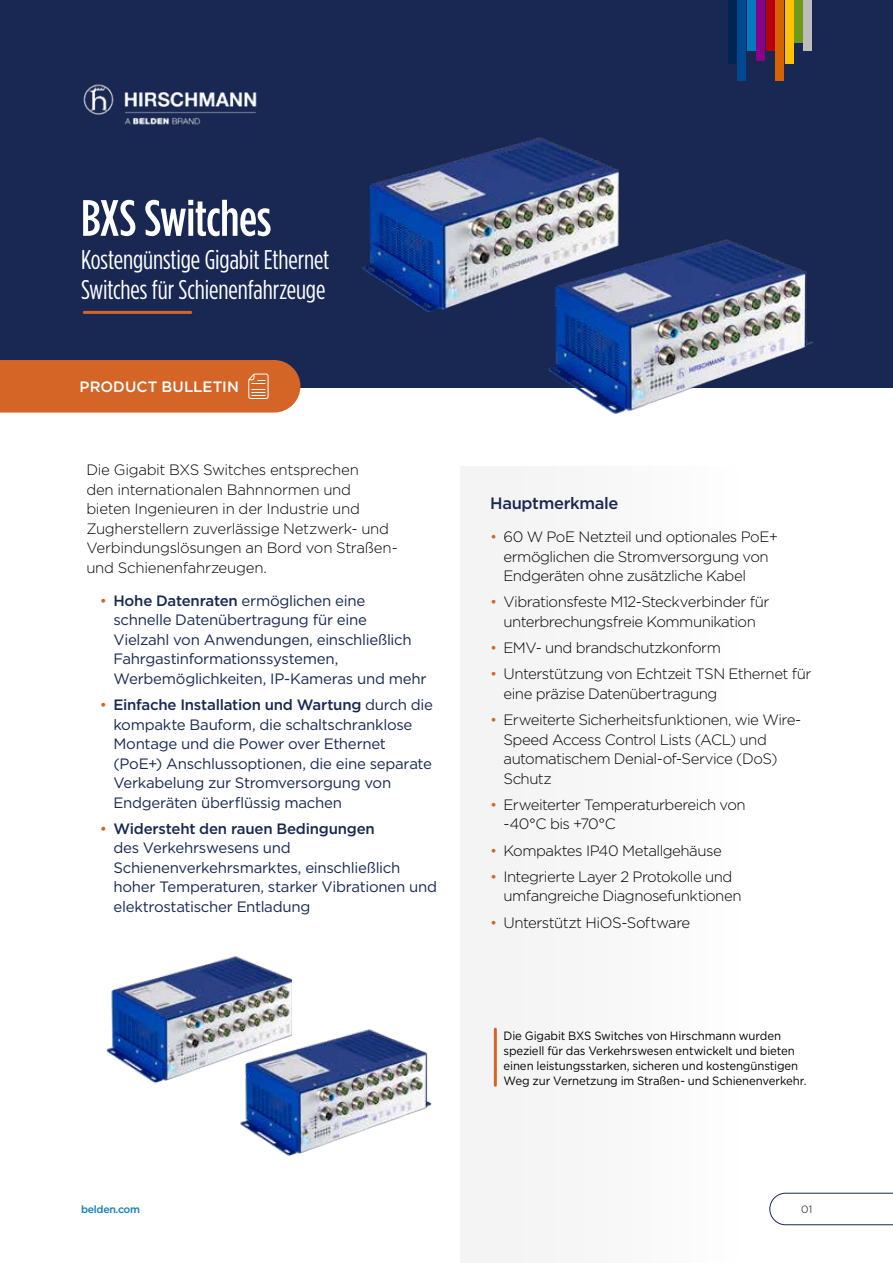
<style>
.page{position:relative;width:893px;height:1263px;background:#fff}
.page>*{position:absolute;margin:0;border:0;box-sizing:border-box;transform-origin:0 0}
.t1{font:500 51px "Gotham Condensed";letter-spacing:-.01em;color:#fff}
.t2{font:27px/30px "Gotham Condensed";letter-spacing:-.005em;color:#fff}
.t3{font:500 16.5px "Gotham";letter-spacing:-.02em;color:#182853}
.t4{font:300 15px/19.5px "Gotham";letter-spacing:-.03em;color:#000}
.t5{font:15px/19.5px "Gotham";letter-spacing:-.02em;color:#182853}
.t6{font:500 15px "Gotham";letter-spacing:.005em;color:#fff}
.t7{font:12px/15px "Gotham";letter-spacing:-.01em;color:#000;scale:.95 1}
.t8{font:500 10.5px "Gotham";letter-spacing:-.025em;color:#0b7dbb}
.t9{font:300 10.5px "Gotham";color:#000}
.s1{color:#d56427}
.s2{font-weight:500}
</style>
<div class="page">
<div style="left:0;top:0;width:893px;height:387px;background:#182853"></div>
<img style="left:362px;top:137px;width:256px;height:175px">
<img style="left:529px;top:216px;width:314px;height:198px">
<img style="left:106px;top:956px;width:186px;height:128px">
<img style="left:227px;top:1013px;width:205px;height:144px">
<div style="left:460px;top:466px;width:278px;height:797px;background:#f4f4f4"></div>
<hr style="left:494px;top:1029px;width:3px;height:56px;background:#d56427">
<hr style="left:84px;top:311px;width:107px;height:3px;background:#d56427">
<svg style="left:769px;top:1193px;width:124px;height:32px"></svg>
<img style="left:83px;top:84px;width:174px;height:41px">
<div style="left:0;top:360px;width:300px;height:52px;background:#d56427"></div>
<div style="left:766px;top:0;width:8px;height:51px;background:#b7000e"></div>
<div style="left:775px;top:0;width:9px;height:81px;background:#d66300"></div>
<div style="left:794px;top:0;width:8px;height:43px;background:#6e9a1c"></div>
<div style="left:757px;top:0;width:8px;height:61px;background:#890089"></div>
<div style="left:738px;top:0;width:8px;height:81px;background:#004990"></div>
<div style="left:785px;top:0;width:8px;height:64px;background:#ffc107"></div>
<div style="left:804px;top:0;width:8px;height:51px;background:#bdbdbd"></div>
<div style="left:747px;top:0;width:8px;height:51px;background:#007cbe"></div>
<div style="left:728px;top:0;width:8px;height:64px;background:#002554"></div>
<h1 class="t1" style="left:81px;top:188px;width:192px">BXS Switches</h1>
<h2 class="t2" style="left:81px;top:244px;width:250px">Kostengünstige Gigabit Ethernet<br>Switches für Schienenfahrzeuge</h2>
<p class="t6" style="left:80px;top:377px;width:161px">PRODUCT BULLETIN</p>
<p class="t4" style="left:86px;top:460px;width:313px">Die Gigabit BXS Switches entsprechen<br>den internationalen Bahnnormen und bieten Ingenieuren in der Industrie und Zugherstellern zuverlässige Netzwerk- und Verbindungslösungen an Bord von Straßen&shy;und Schienenfahrzeugen.</p>
<p class="t5" style="left:113px;top:590px;width:315px;text-indent:-14px"><span class="s1">•</span> <span class="s2">Hohe Datenraten</span> ermöglichen eine schnelle Datenübertragung für eine Vielzahl von Anwendungen, einschließlich Fahrgastinformationssystemen, Werbemöglichkeiten, IP-Kameras und mehr</p>
<p class="t5" style="left:113px;top:695px;width:321px;text-indent:-14px"><span class="s1">•</span> <span class="s2">Einfache Installation und Wartung</span> durch die kompakte Bauform, die schaltschranklose Montage und die Power over Ethernet (PoE+) Anschlussoptionen, die eine separate Verkabelung zur Stromversorgung von Endgeräten überflüssig machen</p>
<p class="t5" style="left:113px;top:818px;width:325px;text-indent:-14px"><span class="s1">•</span> <span class="s2">Widersteht den rauen Bedingungen<br></span>des Verkehrswesens und Schienenverkehrsmarktes, einschließlich hoher Temperaturen, starker Vibrationen und elektrostatischer Entladung</p>
<p class="t8" style="left:81px;top:1202px;width:61px">belden.com</p>
<p class="t3" style="left:490px;top:492px;width:130px">Hauptmerkmale</p>
<p class="t4" style="left:503px;top:526px;width:276px;text-indent:-14px"><span class="s1">•</span> 60 W PoE Netzteil und optionales PoE+ ermöglichen die Stromversorgung von<br>Endgeräten ohne zusätzliche Kabel</p>
<p class="t4" style="left:490px;top:592px;width:281px;text-align:center"><span class="s1">•</span> Vibrationsfeste M12-Steckverbinder für unterbrechungsfreie Kommunikation</p>
<p class="t4" style="left:490px;top:637px;width:232px"><span class="s1">•</span> EMV- und brandschutzkonform</p>
<p class="t4" style="left:503px;top:664px;width:310px;text-indent:-14px"><span class="s1">•</span> Unterstützung von Echtzeit TSN Ethernet für eine präzise Datenübertragung</p>
<p class="t4" style="left:503px;top:709px;width:299px;text-indent:-14px"><span class="s1">•</span> Erweiterte Sicherheitsfunktionen, wie Wire-Speed Access Control Lists (ACL) und automatischem Denial-of-Service (DoS)<br>Schutz</p>
<p class="t4" style="left:503px;top:794px;width:244px;text-indent:-14px"><span class="s1">•</span> Erweiterter Temperaturbereich von -40°C bis +70°C</p>
<p class="t4" style="left:490px;top:840px;width:233px"><span class="s1">•</span> Kompaktes IP40 Metallgehäuse</p>
<p class="t4" style="left:503px;top:866px;width:240px;text-indent:-14px"><span class="s1">•</span> Integrierte Layer 2 Protokolle und umfangreiche Diagnosefunktionen</p>
<p class="t4" style="left:490px;top:912px;width:202px"><span class="s1">•</span> Unterstützt HiOS-Software</p>
<p class="t7" style="left:503px;top:1028px;width:320px">Die Gigabit BXS Switches von Hirschmann wurden speziell für das Verkehrswesen entwickelt und bieten einen leistungsstarken, sicheren und kostengünstigen Weg zur Vernetzung im Straßen- und Schienenverkehr.</p>
<p class="t9" style="left:801px;top:1203px;width:12px">01</p>
</div>
